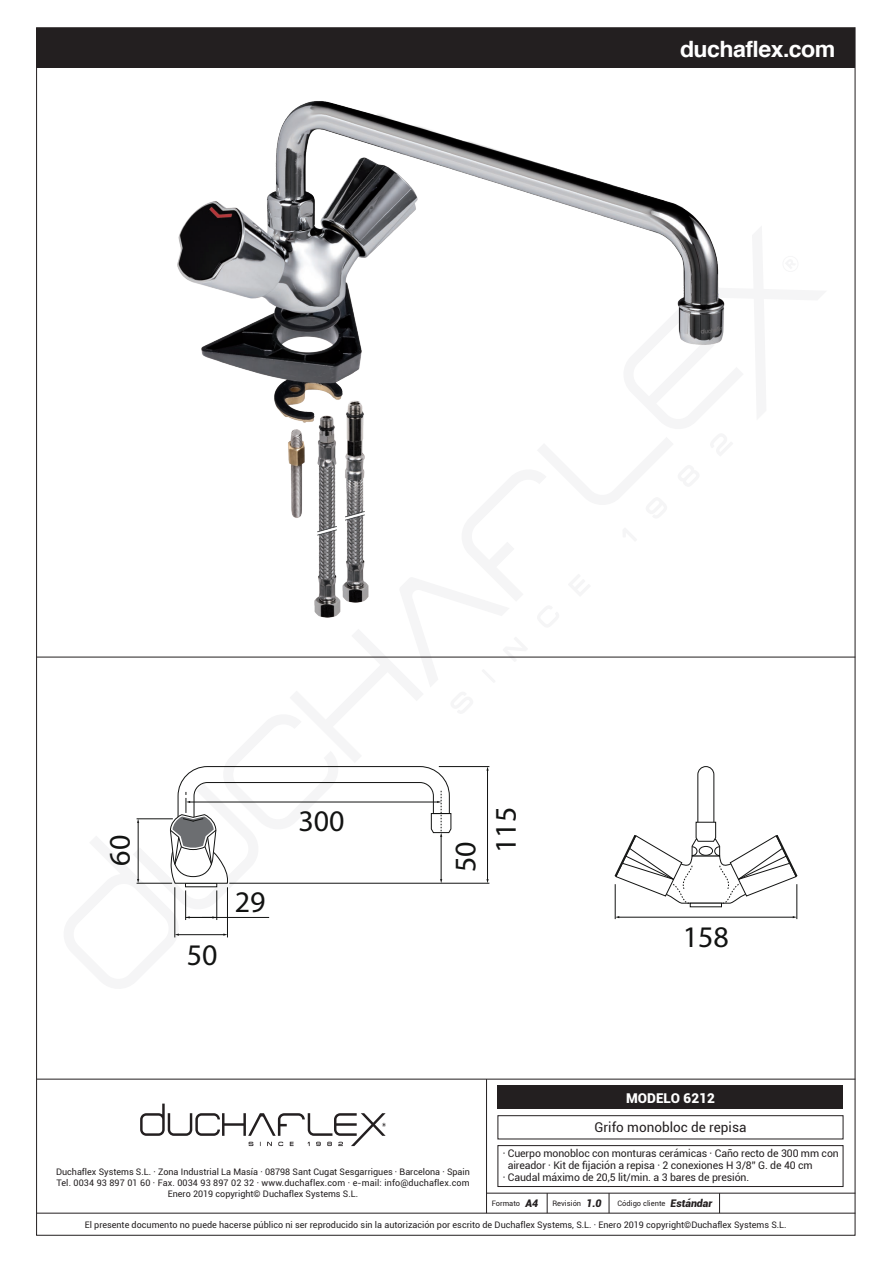
<style>
.page{position:relative;width:893px;height:1263px;background:#fff}
.page>*{position:absolute;margin:0;border:0;box-sizing:border-box;transform-origin:0 0}
.t1{font:30px "Myriad Pro";color:#121312}
.t2{font:700 22.5px "Helvetica";letter-spacing:-.025em;color:#fff}
.t3{font:13.5px "Roboto";color:#231f20}
.t4{font:900 13.5px "Roboto";color:#fff}
.t5{font:10.5px "Roboto";letter-spacing:-.01em;color:#231f20}
.t6{font:9px/10.8px "Roboto";color:#231f20;text-align:center}
.t7{font:7.5px "Roboto";color:#231f20}
.s1{font-weight:900;font-style:italic;font-size:10.5px}
</style>
<div class="page">
<hr style="left:37px;top:1079px;width:818px;height:1px;background:#231f20">
<hr style="left:486px;top:1193px;width:369px;height:1px;background:#231f20">
<hr style="left:37px;top:1213px;width:818px;height:1px;background:#231f20">
<hr style="left:37px;top:657px;width:818px;height:1px;background:#231f20">
<hr style="left:486px;top:1079px;width:1px;height:134px;background:#231f20">
<svg style="left:547px;top:1193px;width:1px;height:20px"></svg>
<svg style="left:609px;top:1193px;width:1px;height:20px"></svg>
<svg style="left:719px;top:1193px;width:1px;height:20px"></svg>
<div style="left:37px;top:28px;width:818px;height:40px;background:#231f20"></div>
<div style="left:498px;top:1086px;width:345px;height:23px;background:#231f20"></div>
<div style="left:497px;top:1115px;width:346px;height:24px;border:1px solid #231f20"></div>
<div style="left:497px;top:1145px;width:346px;height:42px;border:1px solid #231f20"></div>
<svg style="left:61px;top:617px;width:766px;height:321px"></svg>
<svg style="left:140px;top:1103px;width:246px;height:43px"></svg>
<img style="left:177px;top:101px;width:548px;height:516px">
<h2 class="t2" style="left:680px;top:30px;width:157px">duchaflex.com</h2>
<h1 class="t1" style="left:101px;top:866px;width:32px;rotate:-90deg">60</h1>
<h1 class="t1" style="left:187px;top:936px;width:32px">50</h1>
<h1 class="t1" style="left:235px;top:883px;width:32px">29</h1>
<h1 class="t1" style="left:298px;top:802px;width:48px">300</h1>
<h1 class="t1" style="left:447px;top:872px;width:32px;rotate:-90deg">50</h1>
<h1 class="t1" style="left:487px;top:853px;width:48px;rotate:-90deg">115</h1>
<h1 class="t1" style="left:683px;top:918px;width:48px">158</h1>
<p class="t6" style="left:56px;top:1166px;width:415px">Duchaflex Systems S.L. · Zona Industrial La Masía · 08798 Sant Cugat Sesgarrigues · Barcelona · Spain<br>Tel. 0034 93 897 01 60 · Fax. 0034 93 897 02 32 · www.duchaflex.com · e-mail: info@duchaflex.com<br>Enero 2019 copyright© Duchaflex Systems S.L.</p>
<h3 class="t4" style="left:626px;top:1089px;width:90px">MODELO 6212</h3>
<h3 class="t3" style="left:594px;top:1118px;width:154px">Grifo monobloc de repisa</h3>
<p class="t5" style="left:503px;top:1146px;width:338px">· Cuerpo monobloc con monturas cerámicas · Caño recto de 300 mm con</p>
<p class="t5" style="left:508px;top:1158px;width:307px">aireador · Kit de fijación a repisa · 2 conexiones H 3/8” G. de 40 cm</p>
<p class="t5" style="left:503px;top:1170px;width:248px">· Caudal máximo de 20,5 lit/min. a 3 bares de presión.</p>
<p class="t7" style="left:492px;top:1198px;width:48px">Formato <span class="s1">A4</span></p>
<p class="t7" style="left:553px;top:1198px;width:51px">Revisión <span class="s1">1.0</span></p>
<p class="t7" style="left:618px;top:1198px;width:96px">Código cliente <span class="s1">Estándar</span></p>
<p class="t6" style="left:85px;top:1219px;width:703px">El presente documento no puede hacerse público ni ser reproducido sin la autorización por escrito de Duchaflex Systems, S.L. · Enero 2019 copyright©Duchaflex Systems S.L.</p>
</div>
